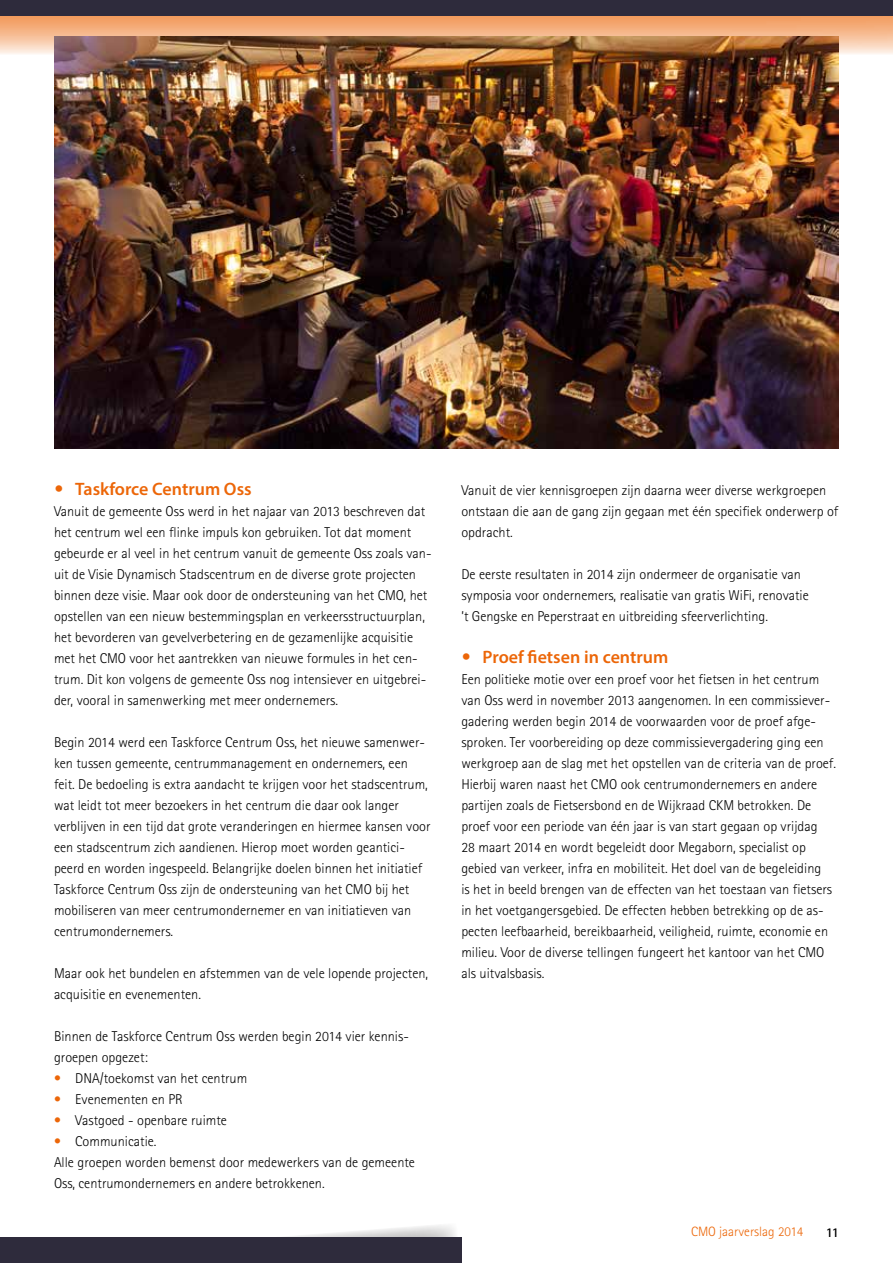
<style>
.page{position:relative;width:893px;height:1263px;background:#fff}
.page>*{position:absolute;margin:0;border:0;box-sizing:border-box;transform-origin:0 0}
.t1{font:600 18px "Myriad Pro";color:#ec6608}
.t2{font:300 14.25px/21px "Rotis Sans Serif";color:#000}
.t3{font:300 13.5px "Rotis Sans Serif";color:#ec6608}
.t4{font:700 13.5px "Rotis Sans Serif";color:#000}
.s1{font-family:"Rotis Sans Serif";font-weight:700}
.s2{color:#ec6608}
</style>
<div class="page">
<svg style="left:0;top:15px;width:893px;height:39px;background:#eca97b"></svg>
<div style="left:0;top:0;width:893px;height:15px;background:#2e2b3c"></div>
<svg style="left:288px;top:1225px;width:168px;height:12px"></svg>
<div style="left:0;top:1237px;width:461px;height:26px;background:#2e2b3c"></div>
<img style="left:54px;top:36px;width:785px;height:413px">
<p class="t1" style="left:54px;top:478px;width:199px"><span class="s1">•</span> Taskforce Centrum Oss</p>
<p class="t2" style="left:54px;top:501px;width:379px">Vanuit de gemeente Oss werd in het najaar van 2013 beschreven dat het centrum wel een flinke impuls kon gebruiken. Tot dat moment gebeurde er al veel in het centrum vanuit de gemeente Oss zoals van&shy;uit de Visie Dynamisch Stadscentrum en de diverse grote projecten binnen deze visie. Maar ook door de ondersteuning van het CMO, het opstellen van een nieuw bestemmingsplan en verkeersstructuurplan, het bevorderen van gevelverbetering en de gezamenlijke acquisitie met het CMO voor het aantrekken van nieuwe formules in het cen&shy;trum. Dit kon volgens de gemeente Oss nog intensiever en uitgebrei&shy;der, vooral in samenwerking met meer ondernemers.</p>
<p class="t2" style="left:54px;top:732px;width:378px">Begin 2014 werd een Taskforce Centrum Oss, het nieuwe samenwer&shy;ken tussen gemeente, centrummanagement en ondernemers, een feit. De bedoeling is extra aandacht te krijgen voor het stadscentrum, wat leidt tot meer bezoekers in het centrum die daar ook langer verblijven in een tijd dat grote veranderingen en hiermee kansen voor een stadscentrum zich aandienen. Hierop moet worden geantici&shy;peerd en worden ingespeeld. Belangrijke doelen binnen het initiatief Taskforce Centrum Oss zijn de ondersteuning van het CMO bij het mobiliseren van meer centrumondernemer en van initiatieven van centrumondernemers.</p>
<p class="t2" style="left:54px;top:963px;width:376px">Maar ook het bundelen en afstemmen van de vele lopende projecten, acquisitie en evenementen.</p>
<p class="t2" style="left:54px;top:1026px;width:356px">Binnen de Taskforce Centrum Oss werden begin 2014 vier kennis&shy;groepen opgezet:</p>
<p class="t2" style="left:54px;top:1068px;width:195px"><span class="s2">•</span> DNA/toekomst van het centrum</p>
<p class="t2" style="left:54px;top:1089px;width:130px"><span class="s2">•</span> Evenementen en PR</p>
<p class="t2" style="left:54px;top:1110px;width:174px"><span class="s2">•</span> Vastgoed - openbare ruimte</p>
<p class="t2" style="left:54px;top:1131px;width:362px"><span class="s2">•</span> Communicatie.<br>Alle groepen worden bemenst door medewerkers van de gemeente<br>Oss, centrumondernemers en andere betrokkenen.</p>
<p class="t2" style="left:461px;top:480px;width:379px">Vanuit de vier kennisgroepen zijn daarna weer diverse werkgroepen ontstaan die aan de gang zijn gegaan met één specifiek onderwerp of opdracht.</p>
<p class="t2" style="left:461px;top:564px;width:349px">De eerste resultaten in 2014 zijn ondermeer de organisatie van symposia voor ondernemers, realisatie van gratis WiFi, renovatie ’t Gengske en Peperstraat en uitbreiding sfeerverlichting.</p>
<p class="t1" style="left:461px;top:646px;width:209px"><span class="s1">•</span> Proef fietsen in centrum</p>
<p class="t2" style="left:461px;top:669px;width:376px">Een politieke motie over een proef voor het fietsen in het centrum van Oss werd in november 2013 aangenomen. In een commissiever&shy;gadering werden begin 2014 de voorwaarden voor de proef afge&shy;sproken. Ter voorbereiding op deze commissievergadering ging een werkgroep aan de slag met het opstellen van de criteria van de proef.<br>Hierbij waren naast het CMO ook centrumondernemers en andere partijen zoals de Fietsersbond en de Wijkraad CKM betrokken. De proef voor een periode van één jaar is van start gegaan op vrijdag<br>28 maart 2014 en wordt begeleidt door Megaborn, specialist op gebied van verkeer, infra en mobiliteit. Het doel van de begeleiding<br>is het in beeld brengen van de effecten van het toestaan van fietsers in het voetgangersgebied. De effecten hebben betrekking op de as&shy;pecten leefbaarheid, bereikbaarheid, veiligheid, ruimte, economie en milieu. Voor de diverse tellingen fungeert het kantoor van het CMO als uitvalsbasis.</p>
<p class="t3" style="left:691px;top:1224px;width:114px">CMO jaarverslag 2014</p>
<p class="t4" style="left:826px;top:1223px;width:15px">11</p>
</div>
